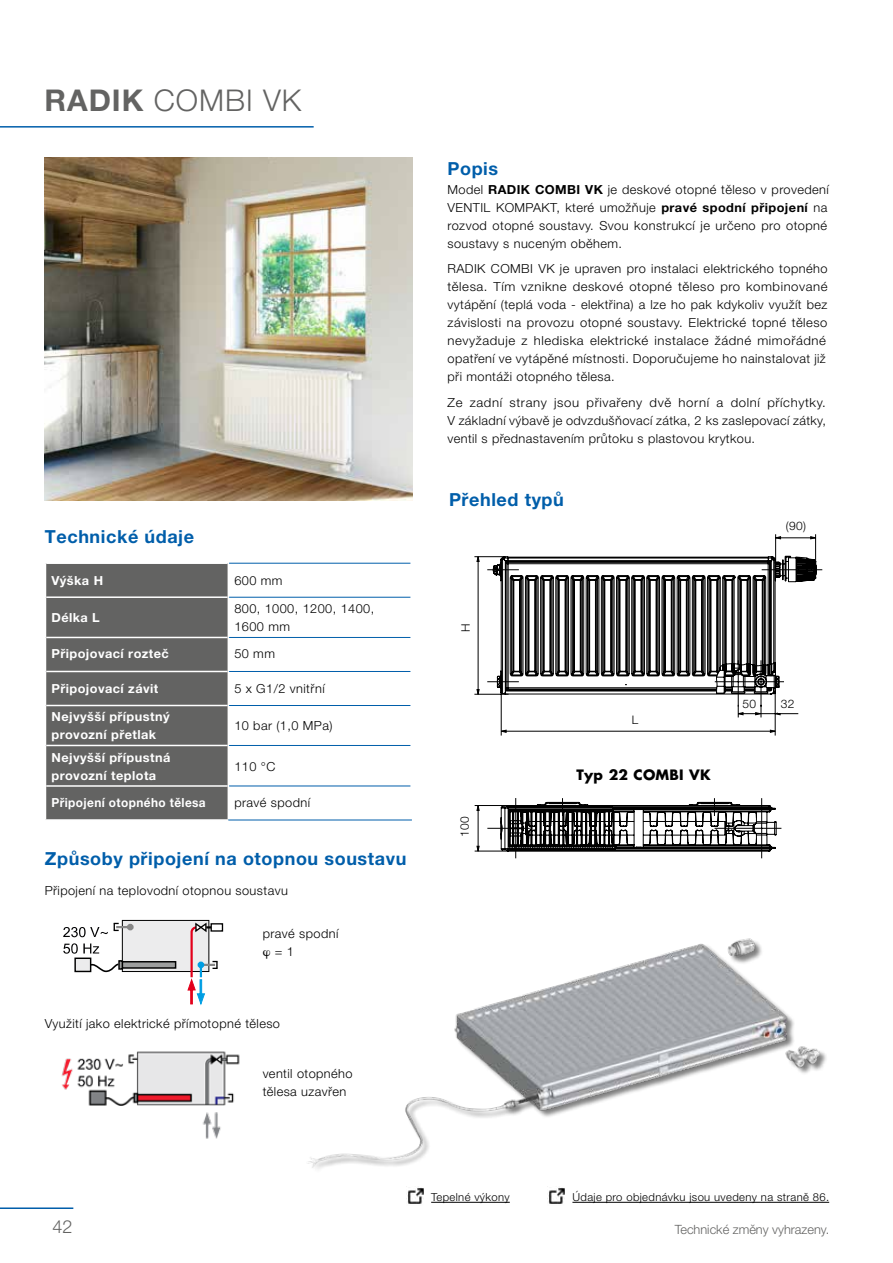
<style>
.page{position:relative;width:893px;height:1263px;background:#fff}
.page>*{position:absolute;margin:0;border:0;box-sizing:border-box;transform-origin:0 0}
.t1{font:300 30px "Helvetica Neue LT Pro";letter-spacing:.035em;color:#636362}
.t2{font:700 18px "Helvetica Neue LT Pro";letter-spacing:.035em;color:#005eaa}
.t3{font:300 18px "Helvetica Neue LT Pro";color:#636362}
.t4{font:700 13.95px "Futura CE";letter-spacing:.015em;color:#000}
.t5{font:300 12.75px "Helvetica Neue LT Pro";color:#636362}
.t6{font:300 12.45px/18px "Helvetica Neue LT Pro";letter-spacing:.035em;color:#000}
.t7{font:300 12.45px/18px "Helvetica Neue LT Pro";letter-spacing:.035em;color:#000;text-align:justify;scale:1.05 1}
.t8{font:700 12.45px/18px "Helvetica Neue LT Pro";letter-spacing:.035em;color:#fff}
.t9{font:700 12.45px "Helvetica Neue LT Pro";letter-spacing:.035em;color:#fff;scale:.95 1}
.t10{font:300 11.7px "Helvetica Neue LT Pro";letter-spacing:.035em;color:#000}
.t11{font:300 10.95px "Helvetica Neue LT Pro";letter-spacing:.035em;color:#000}
.s1{font-weight:700}
</style>
<div class="page">
<hr style="left:0;top:1207px;width:73px;height:2px;background:#005eaa">
<hr style="left:0;top:126px;width:314px;height:2px;background:#005eaa">
<hr style="left:475px;top:805px;width:34px;height:1px;background:#000">
<hr style="left:475px;top:851px;width:33px;height:1px;background:#000">
<hr style="left:478px;top:806px;width:1px;height:45px;background:#000">
<hr style="left:487px;top:828px;width:43px;height:1px;background:#000">
<hr style="left:715px;top:828px;width:66px;height:1px;background:#000">
<hr style="left:515px;top:798px;width:1px;height:60px;background:#000">
<hr style="left:761px;top:798px;width:1px;height:60px;background:#000">
<svg style="left:500px;top:798px;width:276px;height:53px"></svg>
<hr style="left:487px;top:569px;width:32px;height:1px;background:#000">
<hr style="left:762px;top:569px;width:60px;height:1px;background:#000">
<hr style="left:487px;top:681px;width:32px;height:1px;background:#000">
<hr style="left:761px;top:660px;width:1px;height:47px;background:#000">
<hr style="left:738px;top:660px;width:1px;height:47px;background:#000">
<hr style="left:478px;top:557px;width:1px;height:137px;background:#000">
<hr style="left:501px;top:731px;width:274px;height:1px;background:#000">
<hr style="left:474px;top:556px;width:30px;height:1px;background:#000">
<hr style="left:474px;top:694px;width:35px;height:1px;background:#000">
<hr style="left:501px;top:690px;width:1px;height:45px;background:#000">
<hr style="left:775px;top:690px;width:1px;height:45px;background:#000">
<hr style="left:760px;top:713px;width:38px;height:1px;background:#000">
<hr style="left:815px;top:534px;width:1px;height:35px;background:#000">
<hr style="left:775px;top:534px;width:1px;height:35px;background:#000">
<svg style="left:500px;top:730px;width:6px;height:3px"></svg>
<svg style="left:770px;top:730px;width:6px;height:3px"></svg>
<svg style="left:774px;top:700px;width:22px;height:15px"></svg>
<svg style="left:775px;top:534px;width:42px;height:5px"></svg>
<svg style="left:737px;top:700px;width:25px;height:17px"></svg>
<svg style="left:493px;top:556px;width:323px;height:138px"></svg>
<svg style="left:228px;top:562px;width:182px;height:258px"></svg>
<div style="left:46px;top:564px;width:182px;height:255px;background:#636362"></div>
<hr style="left:46px;top:596px;width:182px;height:2px;background:#fff">
<hr style="left:46px;top:637px;width:182px;height:1px;background:#fff">
<hr style="left:46px;top:671px;width:182px;height:1px;background:#fff">
<hr style="left:46px;top:705px;width:182px;height:1px;background:#fff">
<hr style="left:46px;top:745px;width:182px;height:1px;background:#fff">
<hr style="left:46px;top:785px;width:182px;height:2px;background:#fff">
<hr style="left:228px;top:563px;width:1px;height:34px;background:#fff">
<hr style="left:228px;top:597px;width:1px;height:40px;background:#fff">
<hr style="left:228px;top:637px;width:1px;height:34px;background:#fff">
<hr style="left:228px;top:671px;width:1px;height:34px;background:#fff">
<hr style="left:228px;top:705px;width:1px;height:40px;background:#fff">
<hr style="left:228px;top:745px;width:1px;height:41px;background:#fff">
<hr style="left:228px;top:786px;width:1px;height:33px;background:#fff">
<hr style="left:229px;top:563px;width:181px;height:1px;background:#005eaa">
<hr style="left:229px;top:597px;width:181px;height:1px;background:#005eaa">
<hr style="left:229px;top:637px;width:181px;height:1px;background:#005eaa">
<hr style="left:229px;top:671px;width:181px;height:1px;background:#005eaa">
<hr style="left:229px;top:705px;width:181px;height:1px;background:#005eaa">
<hr style="left:229px;top:745px;width:181px;height:1px;background:#005eaa">
<hr style="left:229px;top:786px;width:181px;height:1px;background:#005eaa">
<hr style="left:228px;top:820px;width:184px;height:1px;background:#005eaa">
<div style="left:779px;top:521px;width:33px;height:14px;background:#fff"></div>
<div style="left:778px;top:699px;width:19px;height:13px;background:#fff"></div>
<div style="left:739px;top:699px;width:20px;height:13px;background:#fff"></div>
<img style="left:45px;top:157px;width:368px;height:343px">
<img style="left:308px;top:938px;width:518px;height:231px">
<div style="left:122px;top:920px;width:87px;height:51px;background:#ececed"></div>
<div style="left:122px;top:920px;width:87px;height:52px;border:1px solid #000"></div>
<div style="left:211px;top:923px;width:12px;height:9px;background:#fff;border:1px solid #000"></div>
<svg style="left:186px;top:921px;width:32px;height:84px"></svg>
<div style="left:198px;top:961px;width:6px;height:7px;border:2px solid #009ee3;border-radius:50%"></div>
<svg style="left:114px;top:923px;width:19px;height:8px"></svg>
<div style="left:127px;top:924px;width:7px;height:6px;border:2px solid #878787;border-radius:50%"></div>
<div style="left:122px;top:962px;width:54px;height:6px;background:#9d9e9e"></div>
<div style="left:122px;top:961px;width:54px;height:8px;border:1px solid #000"></div>
<div style="left:118px;top:960px;width:5px;height:10px;border:1px solid #000"></div>
<div style="left:75px;top:958px;width:16px;height:13px;background:#ececed"></div>
<div style="left:74px;top:957px;width:17px;height:15px;border:1px solid #000"></div>
<svg style="left:63px;top:943px;width:36px;height:11px"></svg>
<svg style="left:63px;top:927px;width:45px;height:10px"></svg>
<svg style="left:88px;top:961px;width:34px;height:12px"></svg>
<img style="left:61px;top:1051px;width:179px;height:88px">
<hr style="left:431px;top:1202px;width:79px;height:1px;background:#000">
<img style="left:406px;top:1186px;width:18px;height:18px">
<hr style="left:572px;top:1202px;width:257px;height:1px;background:#000">
<img style="left:547px;top:1186px;width:18px;height:18px">
<h1 class="t1" style="left:44px;top:82px;width:258px"><span class="s1">RADIK</span> COMBI VK</h1>
<h2 class="t2" style="left:45px;top:525px;width:151px">Technické údaje</h2>
<p class="t8" style="left:51px;top:571px;width:53px">Výška H</p>
<p class="t6" style="left:234px;top:571px;width:50px">600 mm</p>
<p class="t8" style="left:51px;top:609px;width:50px">Délka L</p>
<p class="t6" style="left:234px;top:600px;width:141px">800, 1000, 1200, 1400,<br>1600 mm</p>
<p class="t8" style="left:51px;top:645px;width:119px">Připojovací rozteč</p>
<p class="t6" style="left:234px;top:645px;width:42px">50 mm</p>
<p class="t8" style="left:51px;top:679px;width:108px">Připojovací závit</p>
<p class="t6" style="left:234px;top:679px;width:92px">5 x G1/2 vnitřní</p>
<p class="t8" style="left:51px;top:708px;width:120px">Nejvyšší přípustný provozní přetlak</p>
<p class="t6" style="left:234px;top:717px;width:100px">10 bar (1,0 MPa)</p>
<p class="t8" style="left:51px;top:748px;width:120px">Nejvyšší přípustná provozní teplota</p>
<p class="t6" style="left:234px;top:757px;width:42px">110 °C</p>
<p class="t9" style="left:51px;top:795px;width:164px">Připojení otopného tělesa</p>
<p class="t6" style="left:234px;top:793px;width:77px">pravé spodní</p>
<h2 class="t2" style="left:45px;top:848px;width:363px">Způsoby připojení na otopnou soustavu</h2>
<p class="t6" style="left:45px;top:881px;width:245px">Připojení na teplovodní otopnou soustavu</p>
<p class="t6" style="left:275px;top:924px;width:65px;text-indent:-12px">pravé spodní = 1</p>
<p class="t6" style="left:45px;top:1014px;width:237px">Využití jako elektrické přímotopné těleso</p>
<p class="t6" style="left:263px;top:1065px;width:91px">ventil otopného tělesa uzavřen</p>
<h2 class="t2" style="left:447px;top:157px;width:52px">Popis</h2>
<p class="t6" style="left:447px;top:180px;width:383px">Model <span class="s1">RADIK COMBI VK</span> je deskové otopné těleso v provedení VENTIL KOMPAKT, které umožňuje <span class="s1">pravé spodní připojení</span> na rozvod otopné soustavy. Svou konstrukcí je určeno pro otopné soustavy s nuceným oběhem.</p>
<p class="t6" style="left:447px;top:259px;width:381px">RADIK COMBI VK je upraven pro instalaci elektrického topného tělesa. Tím vznikne deskové otopné těleso pro kombinované vytápění (teplá voda - elektřina) a lze ho pak kdykoliv využít bez závislosti na provozu otopné soustavy. Elektrické topné těleso nevyžaduje z hlediska elektrické instalace žádné mimořádné opatření ve vytápěné místnosti. Doporučujeme ho nainstalovat již při montáži otopného tělesa.</p>
<p class="t7" style="left:447px;top:393px;width:362px">Ze zadní strany jsou přivařeny dvě horní a dolní příchytky.<br>V základní výbavě je odvzdušňovací zátka, 2 ks zaslepovací zátky, ventil s přednastavením průtoku s plastovou krytkou.</p>
<h2 class="t2" style="left:449px;top:488px;width:116px">Přehled typů</h2>
<p class="t10" style="left:786px;top:519px;width:22px">(90)</p>
<p class="t10" style="left:458px;top:632px;width:10px;rotate:-90deg">H</p>
<p class="t10" style="left:457px;top:837px;width:22px;rotate:-90deg">100</p>
<p class="t10" style="left:632px;top:712px;width:8px">L</p>
<p class="t4" style="left:577px;top:766px;width:135px">Typ 22 COMBI VK</p>
<p class="t10" style="left:742px;top:696px;width:15px">50</p>
<p class="t10" style="left:781px;top:697px;width:15px">32</p>
<p class="t11" style="left:431px;top:1190px;width:80px">Tepelné výkony</p>
<p class="t11" style="left:572px;top:1190px;width:258px">Údaje pro objednávku jsou uvedeny na straně 86.</p>
<h2 class="t3" style="left:52px;top:1216px;width:22px">42</h2>
<p class="t5" style="left:675px;top:1221px;width:156px">Technické změny vyhrazeny.</p>
</div>
